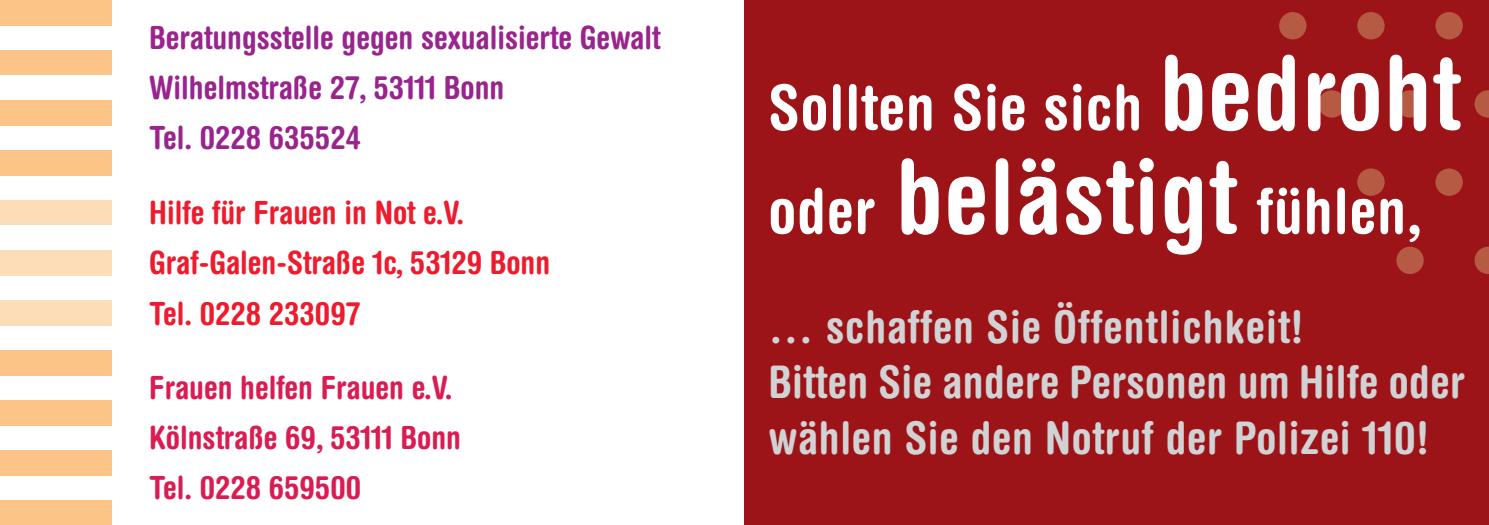
<style>
.page{position:relative;width:1489px;height:525px;background:#fff}
.page>*{position:absolute;margin:0;border:0;box-sizing:border-box;transform-origin:0 0}
.t1{font:700 condensed 62.5px/103.5px "Helvetica Rounded";letter-spacing:.015em;color:#fff}
.t2{font:700 condensed 45px/55px "Helvetica Rounded";letter-spacing:.015em;color:#d1d2d4}
.t3{font:700 condensed 32px/50px "Helvetica Rounded";color:#99248e}
.t4{font:700 condensed 32px/50px "Helvetica Rounded";color:#ee1b2d}
.t5{font:700 condensed 32px/50px "Helvetica Rounded";color:#da1c52}
.s1{font-size:102.5px}
</style>
<div class="page">
<div style="left:744px;top:0;width:744px;height:524px;background:#9c1418"></div>
<svg style="left:1279px;top:12px;width:27px;height:27px"></svg>
<svg style="left:1357px;top:12px;width:27px;height:27px"></svg>
<svg style="left:1435px;top:12px;width:27px;height:27px"></svg>
<svg style="left:1318px;top:90px;width:27px;height:27px"></svg>
<svg style="left:1396px;top:90px;width:27px;height:27px"></svg>
<svg style="left:1474px;top:90px;width:14px;height:27px"></svg>
<svg style="left:1357px;top:168px;width:27px;height:28px"></svg>
<svg style="left:1435px;top:168px;width:27px;height:28px"></svg>
<svg style="left:1396px;top:246px;width:27px;height:28px"></svg>
<svg style="left:1474px;top:246px;width:14px;height:28px"></svg>
<div style="left:0;top:0;width:111px;height:25px;background:#fcc587"></div>
<div style="left:0;top:50px;width:111px;height:25px;background:#fcc587"></div>
<div style="left:0;top:100px;width:111px;height:25px;background:#fcc587"></div>
<div style="left:0;top:150px;width:111px;height:25px;background:#fcc587"></div>
<div style="left:0;top:200px;width:111px;height:25px;background:#fddcb8"></div>
<div style="left:0;top:250px;width:111px;height:25px;background:#fddcb8"></div>
<div style="left:0;top:300px;width:111px;height:25px;background:#fddcb8"></div>
<div style="left:0;top:350px;width:111px;height:25px;background:#fcc587"></div>
<div style="left:0;top:400px;width:111px;height:25px;background:#fcc587"></div>
<div style="left:0;top:449px;width:111px;height:25px;background:#fcc587"></div>
<div style="left:0;top:499px;width:111px;height:25px;background:#fcc587"></div>
<p class="t3" style="left:149px;top:16px;width:512px">Beratungsstelle gegen sexualisierte Gewalt<br>Wilhelmstraße 27, 53111 Bonn<br>Tel. 0228 635524</p>
<p class="t4" style="left:149px;top:191px;width:402px">Hilfe für Frauen in Not e.V.<br>Graf-Galen-Straße 1c, 53129 Bonn<br>Tel. 0228 233097</p>
<p class="t5" style="left:149px;top:366px;width:313px">Frauen helfen Frauen e.V.<br>Kölnstraße 69, 53111 Bonn<br>Tel. 0228 659500</p>
<h1 class="t1" style="left:768px;top:62px;width:693px">Sollten Sie sich <span class="s1">bedroht </span>oder <span class="s1">belästigt</span> fühlen,</h1>
<p class="t2" style="left:768px;top:304px;width:698px">… schaffen Sie Öffentlichkeit!<br>Bitten Sie andere Personen um Hilfe oder wählen Sie den Notruf der Polizei 110!</p>
</div>
